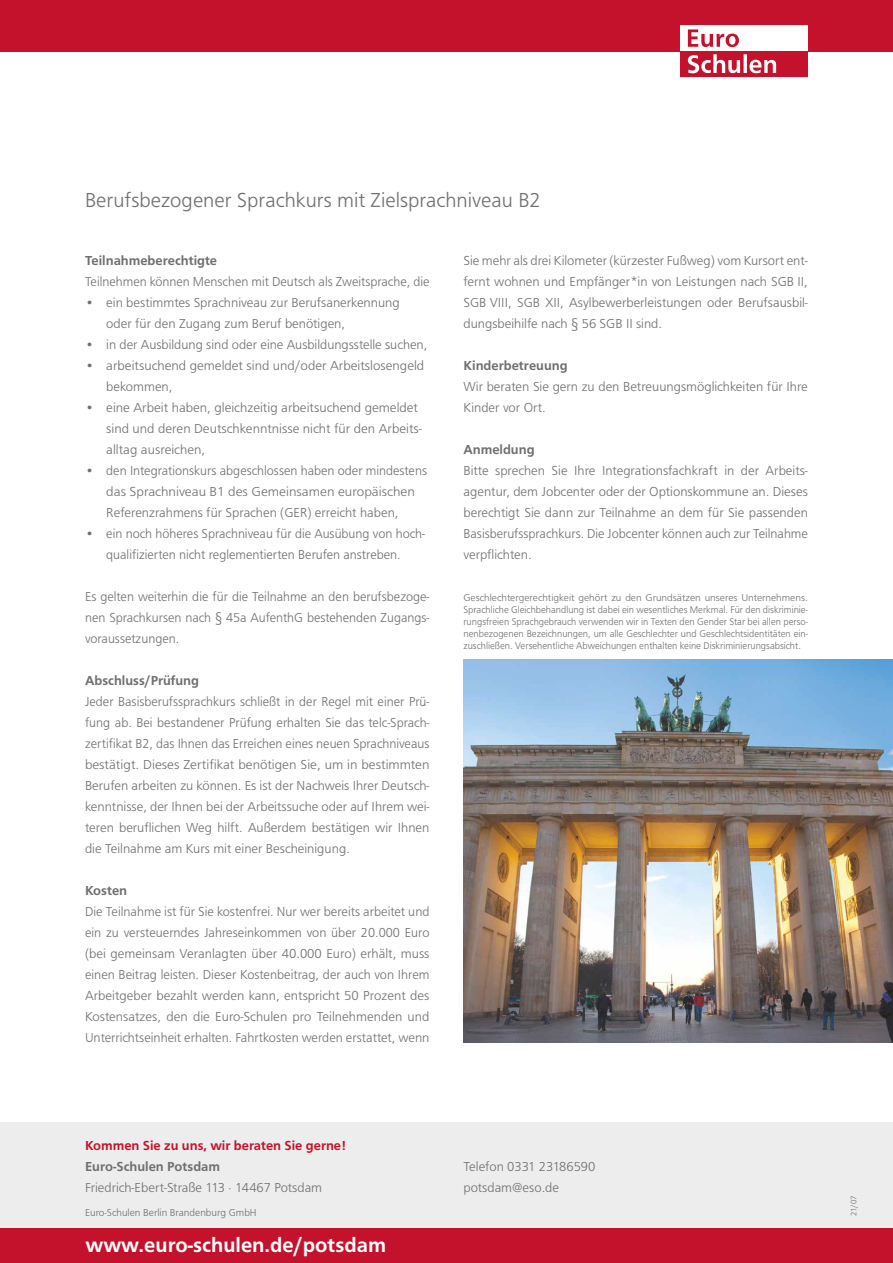
<style>
.page{position:relative;width:893px;height:1263px;background:#fff}
.page>*{position:absolute;margin:0;border:0;box-sizing:border-box;transform-origin:0 0}
.t1{font:300 21px "Front Page";color:#706f6f}
.t2{font:700 21px "Front Page";color:#fff}
.t3{font:300 13.5px/21px "Front Page";color:#706f6f}
.t4{font:700 13.5px "Front Page";color:#706f6f}
.t5{font:700 13.5px "Front Page";color:#c5122c}
.t6{font:300 10.5px "Front Page";color:#706f6f}
.t7{font:300 10.2px/12px "Front Page";color:#706f6f;text-align:justify}
.t8{font:300 8.25px "Front Page";color:#706f6f}
</style>
<div class="page">
<div style="left:0;top:0;width:893px;height:51px;background:#c5122c"></div>
<div style="left:680px;top:26px;width:128px;height:25px;background:#fff"></div>
<div style="left:680px;top:51px;width:128px;height:26px;background:#c5122c"></div>
<svg style="left:688px;top:29px;width:51px;height:18px"></svg>
<svg style="left:688px;top:54px;width:88px;height:19px"></svg>
<img style="left:463px;top:660px;width:430px;height:382px">
<div style="left:0;top:1123px;width:893px;height:140px;background:#ededed"></div>
<div style="left:0;top:1229px;width:893px;height:34px;background:#c5122c"></div>
<h1 class="t1" style="left:85px;top:188px;width:457px">Berufsbezogener Sprachkurs mit Zielsprachniveau B2</h1>
<p class="t4" style="left:85px;top:253px;width:134px">Teilnahmeberechtigte</p>
<p class="t3" style="left:85px;top:271px;width:346px">Teilnehmen können Menschen mit Deutsch als Zweitsprache, die</p>
<p class="t3" style="left:106px;top:292px;width:295px;text-indent:-21px">• ein bestimmtes Sprachniveau zur Berufsanerkennung oder für den Zugang zum Beruf benötigen,</p>
<p class="t3" style="left:85px;top:334px;width:344px">• in der Ausbildung sind oder eine Ausbildungsstelle suchen,</p>
<p class="t3" style="left:106px;top:355px;width:320px;text-indent:-21px">• arbeitsuchend gemeldet sind und/oder Arbeitslosengeld bekommen,</p>
<p class="t3" style="left:106px;top:397px;width:317px;text-indent:-21px">• eine Arbeit haben, gleichzeitig arbeitsuchend gemeldet sind und deren Deutschkenntnisse nicht für den Arbeits&shy;alltag ausreichen,</p>
<p class="t3" style="left:106px;top:460px;width:322px;text-indent:-21px">• den Integrationskurs abgeschlossen haben oder mindestens das Sprachniveau B1 des Gemeinsamen europäischen<br>Referenzrahmens für Sprachen (GER) erreicht haben,</p>
<p class="t3" style="left:85px;top:523px;width:341px;text-align:center">• ein noch höheres Sprachniveau für die Ausübung von hoch&shy;qualifizierten nicht reglementierten Berufen anstreben.</p>
<p class="t3" style="left:85px;top:586px;width:346px;text-align:justify">Es gelten weiterhin die für die Teilnahme an den berufsbezoge&shy;nen Sprachkursen nach § 45a AufenthG bestehenden Zugangs&shy;voraussetzungen.</p>
<p class="t4" style="left:85px;top:673px;width:115px">Abschluss/Prüfung</p>
<p class="t3" style="left:85px;top:691px;width:346px;text-align:justify">Jeder Basisberufssprachkurs schließt in der Regel mit einer Prü&shy;fung ab. Bei bestandener Prüfung erhalten Sie das telc-Sprach&shy;zertifikat B2, das Ihnen das Erreichen eines neuen Sprachniveaus bestätigt. Dieses Zertifikat benötigen Sie, um in bestimmten Berufen arbeiten zu können. Es ist der Nachweis Ihrer Deutsch&shy;kenntnisse, der Ihnen bei der Arbeitssuche oder auf Ihrem wei&shy;teren beruflichen Weg hilft. Außerdem bestätigen wir Ihnen die Teilnahme am Kurs mit einer Bescheinigung.</p>
<p class="t4" style="left:85px;top:883px;width:44px">Kosten</p>
<p class="t3" style="left:85px;top:901px;width:346px;text-align:justify">Die Teilnahme ist für Sie kostenfrei. Nur wer bereits arbeitet und ein zu versteuerndes Jahreseinkommen von über 20.000 Euro (bei gemeinsam Veranlagten über 40.000 Euro) erhält, muss einen Beitrag leisten. Dieser Kostenbeitrag, der auch von Ihrem Arbeitgeber bezahlt werden kann, entspricht 50 Prozent des Kostensatzes, den die Euro-Schulen pro Teilnehmenden und Unterrichtseinheit erhalten. Fahrtkosten werden erstattet, wenn</p>
<p class="t3" style="left:463px;top:250px;width:346px;text-align:justify">Sie mehr als drei Kilometer (kürzester Fußweg) vom Kursort ent&shy;fernt wohnen und Empfänger*in von Leistungen nach SGB II, SGB VIII, SGB XII, Asylbewerberleistungen oder Berufsausbil&shy;dungsbeihilfe nach § 56 SGB II sind.</p>
<p class="t4" style="left:463px;top:358px;width:106px">Kinderbetreuung</p>
<p class="t3" style="left:463px;top:376px;width:346px">Wir beraten Sie gern zu den Betreuungsmöglichkeiten für Ihre<br>Kinder vor Ort.</p>
<p class="t4" style="left:463px;top:442px;width:73px">Anmeldung</p>
<p class="t3" style="left:463px;top:460px;width:346px;text-align:justify">Bitte sprechen Sie Ihre Integrationsfachkraft in der Arbeits&shy;agentur, dem Jobcenter oder der Optionskommune an. Dieses berechtigt Sie dann zur Teilnahme an dem für Sie passenden Basisberufssprachkurs. Die Jobcenter können auch zur Teilnahme verpflichten.</p>
<p class="t7" style="left:463px;top:592px;width:346px">Geschlechtergerechtigkeit gehört zu den Grundsätzen unseres Unternehmens.<br>Sprachliche Gleichbehandlung ist dabei ein wesentliches Merkmal. Für den diskriminie&shy;rungsfreien Sprachgebrauch verwenden wir in Texten den Gender Star bei allen perso&shy;nenbezogenen Bezeichnungen, um alle Geschlechter und Geschlechtsidentitäten ein&shy;zuschließen. Versehentliche Abweichungen enthalten keine Diskriminierungsabsicht.</p>
<p class="t5" style="left:85px;top:1138px;width:263px">Kommen Sie zu uns, wir beraten Sie gerne!</p>
<p class="t4" style="left:85px;top:1159px;width:137px">Euro-Schulen Potsdam</p>
<p class="t3" style="left:85px;top:1177px;width:239px">Friedrich-Ebert-Straße 113 · 14467 Potsdam</p>
<p class="t6" style="left:85px;top:1207px;width:173px">Euro-Schulen Berlin Brandenburg GmbH</p>
<h1 class="t2" style="left:85px;top:1232px;width:302px">www.euro-schulen.de/potsdam</h1>
<p class="t3" style="left:463px;top:1156px;width:133px">Telefon 0331 23186590 potsdam@eso.de</p>
<p class="t8" style="left:849px;top:1216px;width:22px;rotate:-90deg">21/07</p>
</div>
